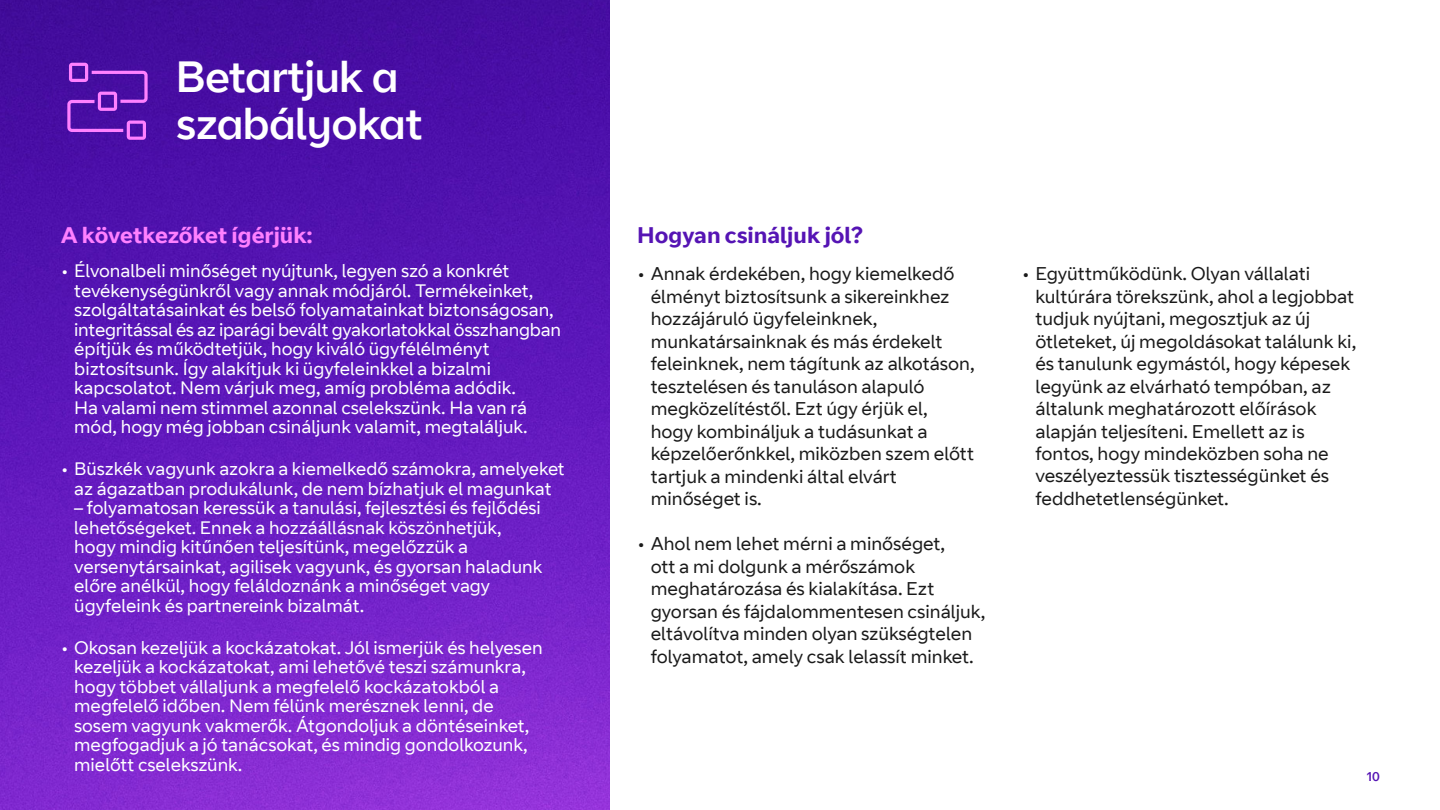
<style>
.page{position:relative;width:1440px;height:810px;background:#fff}
.page>*{position:absolute;margin:0;border:0;box-sizing:border-box;transform-origin:0 0}
.t1{font:43.5px/46.5px "BT Curve Headline";color:#fff}
.t2{font:700 22.5px "BT Curve";color:#ff80ff}
.t3{font:700 22.5px "BT Curve";color:#5514b4}
.t4{font:18.38px/22.5px "BT Curve";color:#1a1a1a}
.t5{font:18px/19.5px "BT Curve";color:#fff}
.t6{font:12.9px "BT Curve Headline";color:#5514b4}
</style>
<div class="page">
<img style="left:0;top:0;width:610px;height:810px">
<svg style="left:66px;top:63px;width:83px;height:77px"></svg>
<h1 class="t1" style="left:176px;top:56px;width:248px">Betartjuk a szabályokat</h1>
<p class="t2" style="left:61px;top:221px;width:253px">A következőket ígérjük:</p>
<p class="t5" style="left:74px;top:262px;width:488px;text-indent:-14px">• Élvonalbeli minőséget nyújtunk, legyen szó a konkrét tevékenységünkről vagy annak módjáról. Termékeinket, szolgáltatásainkat és belső folyamatainkat biztonságosan, integritással és az iparági bevált gyakorlatokkal összhangban építjük és működtetjük, hogy kiváló ügyfélélményt biztosítsunk. Így alakítjuk ki ügyfeleinkkel a bizalmi kapcsolatot. Nem várjuk meg, amíg probléma adódik.<br>Ha valami nem stimmel azonnal cselekszünk. Ha van rá mód, hogy még jobban csináljunk valamit, megtaláljuk.</p>
<p class="t5" style="left:61px;top:460px;width:506px;text-align:center">• Büszkék vagyunk azokra a kiemelkedő számokra, amelyeket az ágazatban produkálunk, de nem bízhatjuk el magunkat</p>
<p class="t5" style="left:74px;top:499px;width:470px">– folyamatosan keressük a tanulási, fejlesztési és fejlődési lehetőségeket. Ennek a hozzáállásnak köszönhetjük, hogy mindig kitűnően teljesítünk, megelőzzük a versenytársainkat, agilisek vagyunk, és gyorsan haladunk előre anélkül, hogy feláldoznánk a minőséget vagy ügyfeleink és partnereink bizalmát.</p>
<p class="t5" style="left:74px;top:638px;width:470px;text-indent:-14px">• Okosan kezeljük a kockázatokat. Jól ismerjük és helyesen kezeljük a kockázatokat, ami lehetővé teszi számunkra, hogy többet vállaljunk a megfelelő kockázatokból a megfelelő időben. Nem félünk merésznek lenni, de sosem vagyunk vakmerők. Átgondoljuk a döntéseinket, megfogadjuk a jó tanácsokat, és mindig gondolkozunk, mielőtt cselekszünk.</p>
<p class="t3" style="left:637px;top:221px;width:227px">Hogyan csináljuk jól?</p>
<p class="t4" style="left:651px;top:263px;width:325px;text-indent:-14px">• Annak érdekében, hogy kiemelkedő élményt biztosítsunk a sikereinkhez hozzájáruló ügyfeleinknek, munkatársainknak és más érdekelt feleinknek, nem tágítunk az alkotáson, tesztelésen és tanuláson alapuló megközelítéstől. Ezt úgy érjük el, hogy kombináljuk a tudásunkat a képzelőerőnkkel, miközben szem előtt tartjuk a mindenki által elvárt minőséget is.</p>
<p class="t4" style="left:651px;top:533px;width:336px;text-indent:-14px">• Ahol nem lehet mérni a minőséget,<br>ott a mi dolgunk a mérőszámok meghatározása és kialakítása. Ezt gyorsan és fájdalommentesen csináljuk, eltávolítva minden olyan szükségtelen folyamatot, amely csak lelassít minket.</p>
<p class="t4" style="left:1035px;top:263px;width:322px;text-indent:-14px">• Együttműködünk. Olyan vállalati kultúrára törekszünk, ahol a legjobbat tudjuk nyújtani, megosztjuk az új ötleteket, új megoldásokat találunk ki, és tanulunk egymástól, hogy képesek legyünk az elvárható tempóban, az általunk meghatározott előírások alapján teljesíteni. Emellett az is fontos, hogy mindeközben soha ne veszélyeztessük tisztességünket és feddhetetlenségünket.</p>
<p class="t6" style="left:1367px;top:769px;width:15px">10</p>
</div>
